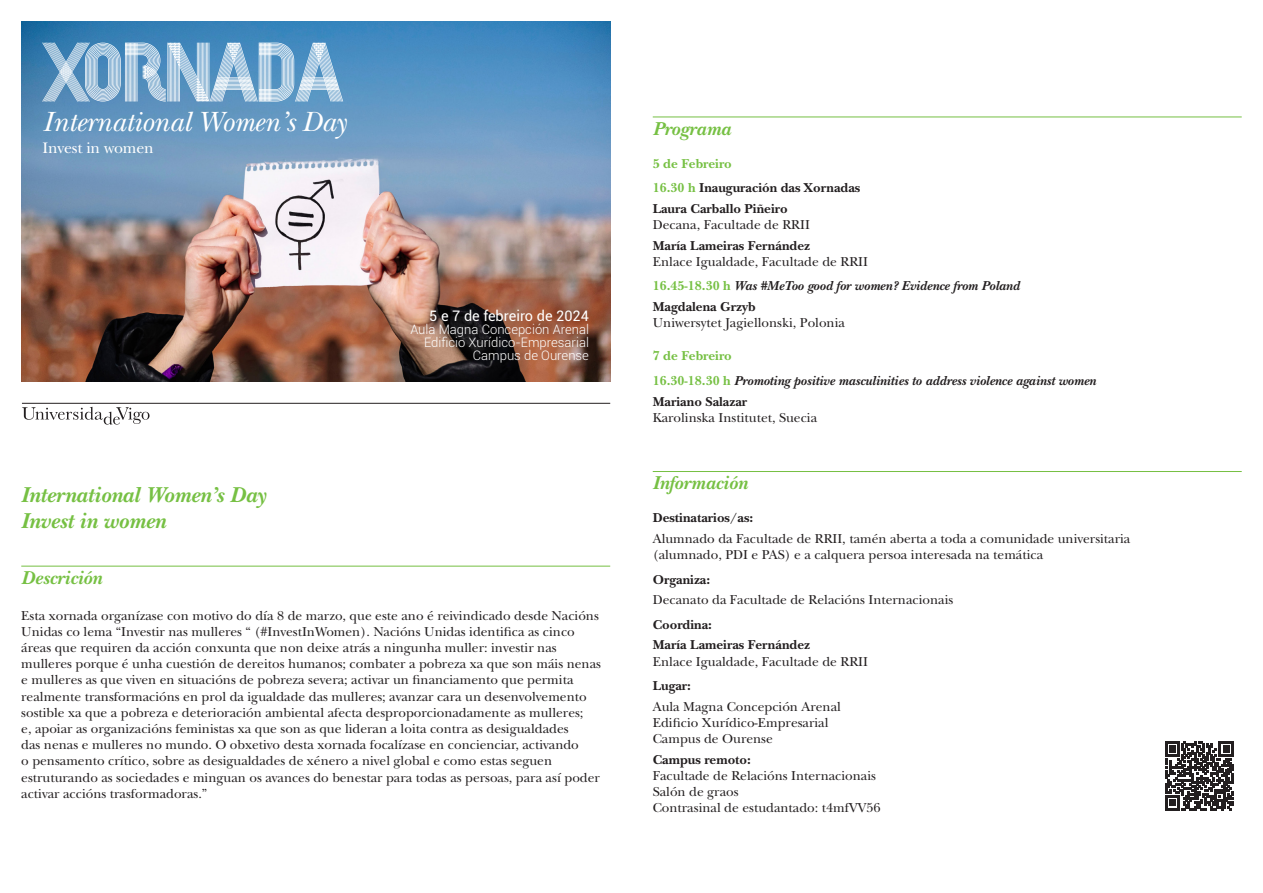
<style>
.page{position:relative;width:1263px;height:893px;background:#fff}
.page>*{position:absolute;margin:0;border:0;box-sizing:border-box;transform-origin:0 0}
.t1{font:700 72.45px "Campus";letter-spacing:-.1em;color:#fff}
.Título_xeral{font:italic 28.95px "New Baskerville Std";letter-spacing:-.01em;color:#fff}
.Títulos_color{font:italic 700 22.5px/25.5px "New Baskerville Std";color:#76c043}
.Cuerpo_de_texto{font:italic 700 19.5px "New Baskerville Std";color:#76c043}
.Títulos_color-2{font:italic 700 19.5px "New Baskerville Std";color:#76c043}
.t2{font:15.9px "New Baskerville Std";letter-spacing:-.01em;color:#fff}
.t3{font:14.55px "Roboto";color:#fff}
.Cuerpo_de_texto-2{font:13.5px/16.2px "New Baskerville Std";color:#231f20}
.Cuerpo_de_texto-3{font:italic 700 13.5px "New Baskerville Std";color:#231f20}
.Cuerpo_de_texto-4{font:700 13.5px "New Baskerville Std";color:#231f20}
.Cuerpo_de_texto-5{font:700 13.5px "New Baskerville Std";color:#76c043}
.t4{font:300 13.05px/13px "Roboto";color:#fff;text-align:right}
.s1{color:#76c043}
.s2{font-weight:700}
.s3{font-style:normal;color:#76c043}
</style>
<div class="page">
<img style="left:21px;top:21px;width:589px;height:360px">
<hr style="left:21px;top:566px;width:589px;height:1px;background:#76c043">
<hr style="left:22px;top:403px;width:588px;height:1px;background:#231f20">
<svg style="left:22px;top:407px;width:128px;height:18px"></svg>
<hr style="left:653px;top:117px;width:589px;height:1px;background:#76c043">
<hr style="left:653px;top:471px;width:589px;height:1px;background:#76c043">
<svg style="left:1165px;top:742px;width:68px;height:68px"></svg>
<p class="t1" style="left:43px;top:15px;width:304px">XORNADA</p>
<p class="Título_xeral" style="left:42px;top:105px;width:305px">International Women’s Day</p>
<p class="t2" style="left:42px;top:138px;width:113px">Invest in women</p>
<p class="Títulos_color" style="left:21px;top:482px;width:246px">International Women’s Day<br>Invest in women</p>
<p class="t3" style="left:429px;top:306px;width:161px">5 e 7 de febreiro de 2024</p>
<p class="t4" style="left:410px;top:323px;width:180px">Aula Magna Concepción Arenal<br>Edificio Xurídico-Empresarial<br>Campus de Ourense</p>
<p class="Títulos_color-2" style="left:21px;top:566px;width:82px">Descrición</p>
<p class="Cuerpo_de_texto-2" style="left:21px;top:607px;width:581px">Esta xornada organízase con motivo do día 8 de marzo, que este ano é reivindicado desde Nacións Unidas co lema “Investir nas mulleres “ (#InvestInWomen). Nacións Unidas identifica as cinco áreas que requiren da acción conxunta que non deixe atrás a ningunha muller: investir nas mulleres porque é unha cuestión de dereitos humanos; combater a pobreza xa que son máis nenas e mulleres as que viven en situacións de pobreza severa; activar un financiamento que permita realmente transformacións en prol da igualdade das mulleres; avanzar cara un desenvolvemento sostible xa que a pobreza e deterioración ambiental afecta desproporcionadamente as mulleres;<br>e, apoiar as organizacións feministas xa que son as que lideran a loita contra as desigualdades<br>das nenas e mulleres no mundo. O obxetivo desta xornada focalízase en concienciar, activando<br>o pensamento crítico, sobre as desigualdades de xénero a nivel global e como estas seguen estruturando as sociedades e minguan os avances do benestar para todas as persoas, para así poder activar accións trasformadoras.”</p>
<p class="Cuerpo_de_texto" style="left:653px;top:117px;width:80px">Programa</p>
<p class="Cuerpo_de_texto-5" style="left:653px;top:155px;width:81px">5 de Febreiro</p>
<p class="Cuerpo_de_texto-4" style="left:653px;top:180px;width:209px"><span class="s1">16.30 h</span> Inauguración das Xornadas</p>
<p class="Cuerpo_de_texto-2" style="left:653px;top:201px;width:159px"><span class="s2">Laura Carballo Piñeiro<br></span>Decana, Facultade de RRII</p>
<p class="Cuerpo_de_texto-2" style="left:653px;top:237px;width:217px"><span class="s2">María Lameiras Fernández<br></span>Enlace Igualdade, Facultade de RRII</p>
<p class="Cuerpo_de_texto-3" style="left:653px;top:278px;width:368px"><span class="s3">16.45-18.30 h</span> Was #MeToo good for women? Evidence from Poland</p>
<p class="Cuerpo_de_texto-2" style="left:653px;top:299px;width:194px"><span class="s2">Magdalena Grzyb<br></span>Uniwersytet Jagiellonski, Polonia</p>
<p class="Cuerpo_de_texto-5" style="left:653px;top:348px;width:81px">7 de Febreiro</p>
<p class="Cuerpo_de_texto-3" style="left:653px;top:373px;width:445px"><span class="s3">16.30-18.30 h</span> Promoting positive masculinities to address violence against women</p>
<p class="Cuerpo_de_texto-2" style="left:653px;top:393px;width:166px"><span class="s2">Mariano Salazar<br></span>Karolinska Institutet, Suecia</p>
<p class="Cuerpo_de_texto" style="left:653px;top:471px;width:96px">Información</p>
<p class="Cuerpo_de_texto-4" style="left:653px;top:510px;width:102px">Destinatarios/as:</p>
<p class="Cuerpo_de_texto-2" style="left:653px;top:530px;width:479px">Alumnado da Facultade de RRII, tamén aberta a toda a comunidade universitaria (alumnado, PDI e PAS) e a calquera persoa interesada na temática</p>
<p class="Cuerpo_de_texto-4" style="left:653px;top:571px;width:59px">Organiza:</p>
<p class="Cuerpo_de_texto-2" style="left:653px;top:592px;width:302px">Decanato da Facultade de Relacións Internacionais</p>
<p class="Cuerpo_de_texto-4" style="left:653px;top:617px;width:61px">Coordina:</p>
<p class="Cuerpo_de_texto-2" style="left:653px;top:637px;width:217px"><span class="s2">María Lameiras Fernández<br></span>Enlace Igualdade, Facultade de RRII</p>
<p class="Cuerpo_de_texto-4" style="left:653px;top:678px;width:40px">Lugar:</p>
<p class="Cuerpo_de_texto-2" style="left:653px;top:698px;width:190px">Aula Magna Concepción Arenal<br>Edificio Xurídico-Empresarial<br>Campus de Ourense</p>
<p class="Cuerpo_de_texto-2" style="left:653px;top:751px;width:229px"><span class="s2">Campus remoto:<br></span>Facultade de Relacións Internacionais<br>Salón de graos<br>Contrasinal de estudantado: t4mfVV56</p>
</div>
